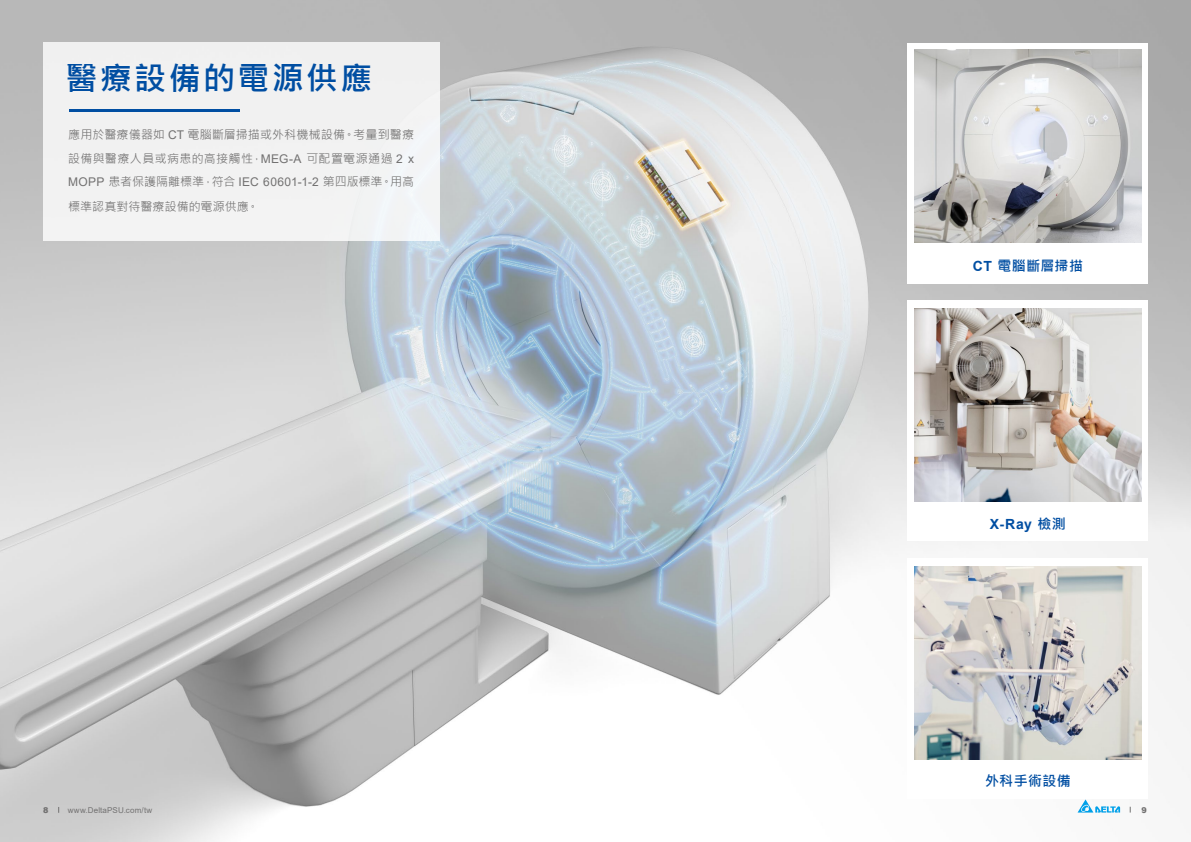
<style>
.page{position:relative;width:1191px;height:842px;background:#fff}
.page>*{position:absolute;margin:0;border:0;box-sizing:border-box;transform-origin:0 0}
.t1{font:700 32px "Microsoft Jheng Hei";letter-spacing:.075em;color:#004ea2}
.t2{font:700 14px "Microsoft Jheng Hei";letter-spacing:.03em;color:#004ea2}
.t3{font:700 14px "Arial";color:#004ea2}
.t4{font:12px/24px "Microsoft Jheng Hei";letter-spacing:.005em;color:#727171;text-align:justify}
.t5{font:8px "Arial";letter-spacing:.015em;color:#727171}
.t6{font:900 8px "Arial";color:#727171}
.s1{font-family:"Arial"}
.s2{font-family:"Microsoft Jheng Hei"}
</style>
<div class="page">
<img style="left:0;top:0;width:1191px;height:842px">
<div style="left:43px;top:43px;width:397px;height:198px;background:#f1f1f1"></div>
<hr style="left:70px;top:109px;width:170px;height:3px;background:#004ea2">
<div style="left:907px;top:301px;width:241px;height:240px;background:#fff"></div>
<div style="left:907px;top:559px;width:241px;height:240px;background:#fff"></div>
<div style="left:907px;top:43px;width:241px;height:240px;background:#fff"></div>
<img style="left:914px;top:566px;width:227px;height:193px">
<img style="left:914px;top:308px;width:227px;height:193px">
<img style="left:914px;top:50px;width:227px;height:192px">
<svg style="left:1077px;top:799px;width:43px;height:13px"></svg>
<h1 class="t1" style="left:65px;top:59px;width:308px">醫療設備的電源供應</h1>
<p class="t4" style="left:68px;top:122px;width:347px">應用於醫療儀器如 <span class="s1">CT</span> 電腦斷層掃描或外科機械設備。考量到醫療設備與醫療人員或病患的高接觸性，<span class="s1">MEG-A</span> 可配置電源通過 <span class="s1">2 x MOPP</span> 患者保護隔離標準，符合 <span class="s1">IEC 60601-1-2</span> 第四版標準。用高標準認真對待醫療設備的電源供應。</p>
<p class="t2" style="left:972px;top:257px;width:112px"><span class="s1">CT</span> 電腦斷層掃描</p>
<p class="t3" style="left:990px;top:514px;width:77px">X-Ray <span class="s2">檢測</span></p>
<p class="t2" style="left:985px;top:772px;width:87px">外科手術設備</p>
<p class="t6" style="left:43px;top:804px;width:7px">8</p>
<p class="t5" style="left:68px;top:804px;width:86px">www.DeltaPSU.com/tw</p>
<p class="t6" style="left:1141px;top:804px;width:7px">9</p>
</div>
